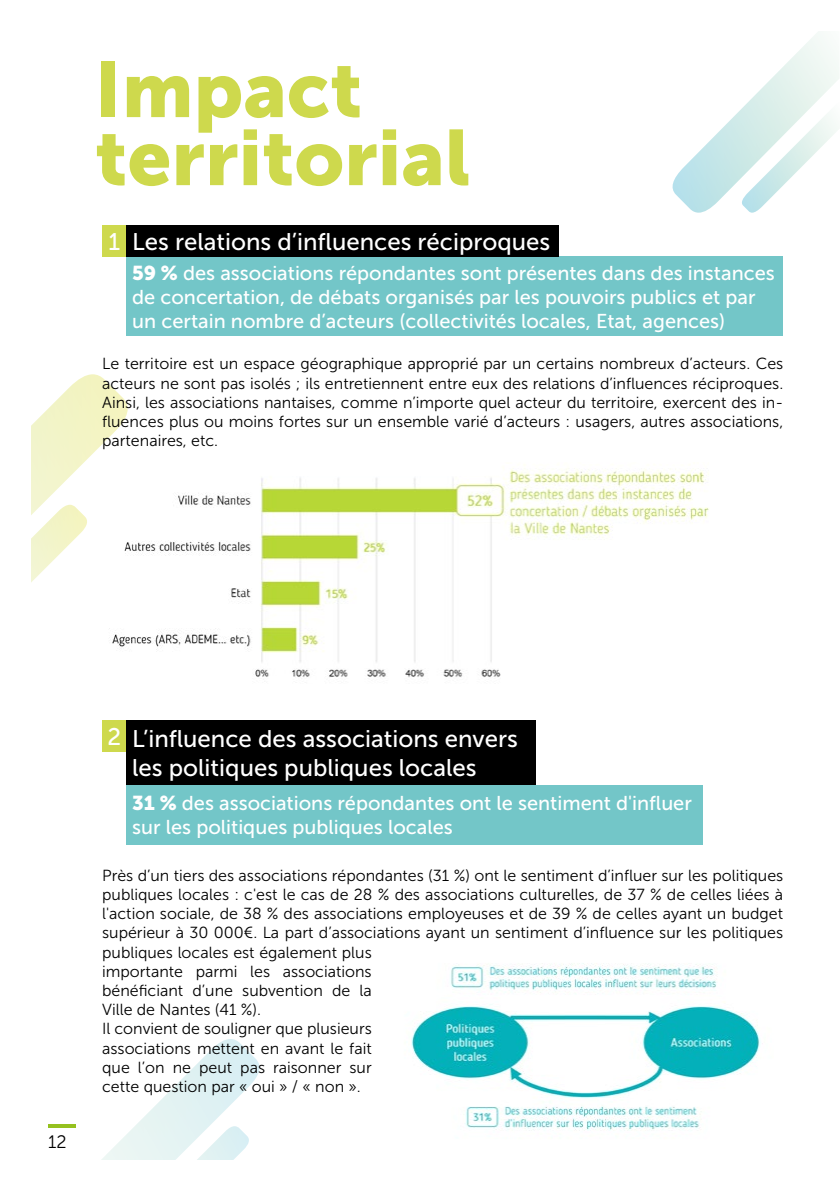
<style>
.page{position:relative;width:840px;height:1191px;background:#fff}
.page>*{position:absolute;margin:0;border:0;box-sizing:border-box;transform-origin:0 0}
.t1{font:78px/68px "Museo Sans 900";color:#ced94d}
.t2{font:24px/28.8px "Museo Sans 500";color:#fff}
.t3{font:20px/24px "Museo Sans 500";color:#fff}
.t4{font:18px "Museo Sans 300";color:#000}
.t5{font:16px/19.2px "Museo Sans 300";color:#000;text-align:justify}
.s1{font-family:"Museo Sans 900"}
</style>
<div class="page">
<svg style="left:31px;top:374px;width:97px;height:208px"></svg>
<svg style="left:75px;top:1039px;width:185px;height:120px"></svg>
<div style="left:102px;top:225px;width:24px;height:32px;background:#ced94d"></div>
<div style="left:102px;top:720px;width:24px;height:31px;background:#ced94d"></div>
<div style="left:126px;top:257px;width:656px;height:79px;background:#73c6c8"></div>
<div style="left:126px;top:785px;width:576px;height:59px;background:#73c6c8"></div>
<div style="left:126px;top:225px;width:432px;height:32px;background:#000"></div>
<div style="left:126px;top:720px;width:409px;height:65px;background:#000"></div>
<img style="left:102px;top:462px;width:607px;height:215px">
<img style="left:411px;top:963px;width:350px;height:167px">
<svg style="left:672px;top:32px;width:167px;height:181px"></svg>
<hr style="left:48px;top:1124px;width:27px;height:4px;background:#95c11f">
<h1 class="t1" style="left:95px;top:55px;width:376px">Impact territorial</h1>
<h2 class="t2" style="left:108px;top:227px;width:13px">1</h2>
<h2 class="t2" style="left:132px;top:227px;width:419px">Les relations d’influences réciproques</h2>
<p class="t3" style="left:132px;top:261px;width:643px"><span class="s1">59 %</span> des associations répondantes sont présentes dans des instances de concertation, de débats organisés par les pouvoirs publics et par un certain nombre d’acteurs (collectivités locales, Etat, agences)</p>
<p class="t5" style="left:102px;top:354px;width:682px">Le territoire est un espace géographique approprié par un certains nombreux d’acteurs. Ces acteurs ne sont pas isolés ; ils entretiennent entre eux des relations d’influences réciproques.<br>Ainsi, les associations nantaises, comme n’importe quel acteur du territoire, exercent des in&shy;fluences plus ou moins fortes sur un ensemble varié d’acteurs : usagers, autres associations, partenaires, etc.</p>
<p class="t4" style="left:48px;top:1132px;width:20px">12</p>
<h2 class="t2" style="left:107px;top:722px;width:15px">2</h2>
<h2 class="t2" style="left:132px;top:724px;width:387px">L’influence des associations envers les politiques publiques locales</h2>
<p class="t3" style="left:132px;top:791px;width:561px"><span class="s1">31 %</span> des associations répondantes ont le sentiment d'influer sur les politiques publiques locales</p>
<p class="t5" style="left:102px;top:865px;width:682px;text-align:left">Près d’un tiers des associations répondantes (31 %) ont le sentiment d’influer sur les politiques publiques locales : c'est le cas de 28 % des associations culturelles, de 37 % de celles liées à l'action sociale, de 38 % des associations employeuses et de 39 % de celles ayant un budget supérieur à 30 000€. La part d’associations ayant un sentiment d’influence sur les politiques publiques locales est également plus<br>importante parmi les associations<br>bénéficiant d’une subvention de la<br>Ville de Nantes (41 %).<br>Il convient de souligner que plusieurs<br>associations mettent en avant le fait<br>que l’on ne peut pas raisonner sur<br>cette question par « oui » / « non ».</p>
</div>
